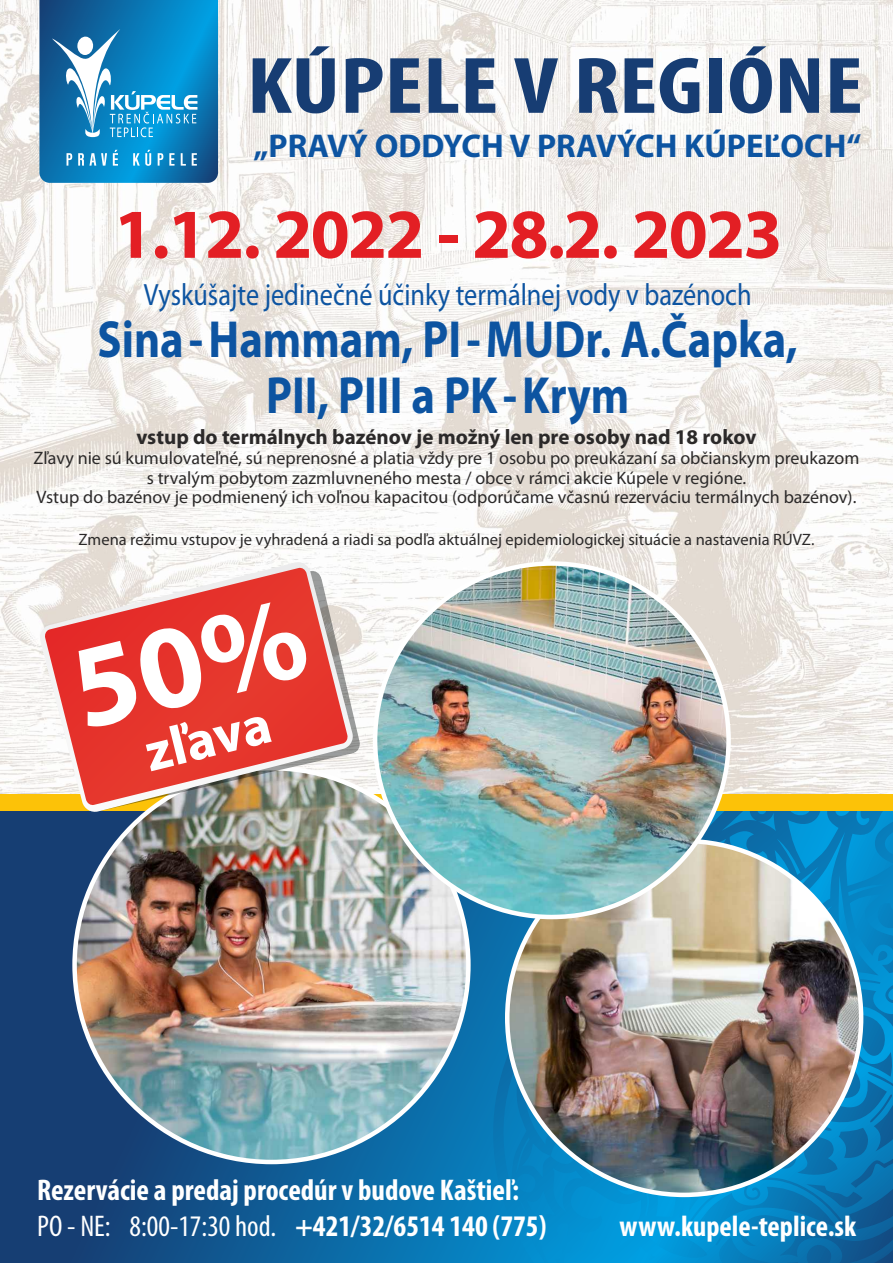
<style>
.page{position:relative;width:893px;height:1263px;background:#fff}
.page>*{position:absolute;margin:0;border:0;box-sizing:border-box;transform-origin:0 0}
.t1{font:700 condensed 80.85px "Myriad Pro";color:#173d73;scale:1.21 1}
.t2{font:700 70.5px "Myriad Pro";letter-spacing:-.025em;color:#e31f24}
.t3{font:700 55.2px "Myriad Pro";color:#fff}
.t4{font:700 52.5px/55.9px "Myriad Pro";color:#0d54a1;text-align:center;scale:.85 1}
.t5{font:700 33px "Myriad Pro";color:#0d54a1}
.t6{font:30.9px "Myriad Pro";color:#0d54a1;scale:.85 1}
.t7{font:700 condensed 30px/36.3px "Myriad Pro";color:#fff}
.t8{font:700 condensed 29.4px "Myriad Pro";color:#fff}
.t9{font:700 21px "Myriad Pro";color:#2b2929}
.t10{font:18px/19.5px "Myriad Pro";color:#2b2929;text-align:center}
.t11{font:16.5px "Myriad Pro";color:#2b2929}
.s1{font-weight:400}
</style>
<div class="page">
<img style="left:0;top:0;width:893px;height:794px">
<div style="left:0;top:794px;width:893px;height:18px;background:#fcc208"></div>
<svg style="left:0;top:812px;width:893px;height:451px;background:#12669f"></svg>
<svg style="left:698px;top:812px;width:195px;height:214px;background:#0e89c6"></svg>
<svg style="left:634px;top:1168px;width:145px;height:31px"></svg>
<svg style="left:39px;top:0;width:179px;height:183px;background:#2388bf"></svg>
<img style="left:75px;top:768px;width:393px;height:394px;border-radius:50%">
<img style="left:507px;top:841px;width:354px;height:354px;border-radius:50%">
<img style="left:375px;top:563px;width:354px;height:354px;border-radius:50%">
<img style="left:16px;top:519px;width:377px;height:344px">
<svg style="left:39px;top:561px;width:315px;height:252px"></svg>
<svg style="left:44px;top:567px;width:304px;height:239px"></svg>
<svg style="left:69px;top:596px;width:242px;height:134px;background:#e53c35"></svg>
<h1 class="t1" style="left:247px;top:52px;width:511px">KÚPELE V REGIÓNE</h1>
<h3 class="t5" style="left:253px;top:132px;width:610px">„PRAVÝ ODDYCH V PRAVÝCH KÚPEĽOCH“</h3>
<h2 class="t2" style="left:114px;top:205px;width:670px">1.12. 2022 - 28.2. 2023</h2>
<h3 class="t6" style="left:144px;top:282px;width:716px">Vyskúšajte jedinečné účinky termálnej vody v bazénoch</h3>
<h3 class="t4" style="left:98px;top:315px;width:825px">Sina-Hammam, PI-MUDr. A.Čapka,<br>PII, PIII a PK-Krym</h3>
<p class="t9" style="left:136px;top:428px;width:621px">vstup do termálnych bazénov je možný len pre osoby nad 18 rokov</p>
<p class="t10" style="left:34px;top:450px;width:827px">Zľavy nie sú kumulovateľné, sú neprenosné a platia vždy pre 1 osobu po preukázaní sa občianskym preukazom s trvalým pobytom zazmluvneného mesta / obce v rámci akcie Kúpele v regióne.<br>Vstup do bazénov je podmienený ich voľnou kapacitou (odporúčame včasnú rezerváciu termálnych bazénov).</p>
<p class="t11" style="left:79px;top:532px;width:737px">Zmena režimu vstupov je vyhradená a riadi sa podľa aktuálnej epidemiologickej situácie a nastavenia RÚVZ.</p>
<h3 class="t3" style="left:140px;top:731px;width:130px;rotate:-14deg">zľava</h3>
<h3 class="t7" style="left:37px;top:1174px;width:511px">Rezervácie a predaj procedúr v budove Kaštieľ:<br><span class="s1">PO - NE: 8:00-17:30 hod.</span> +421/32/6514 140 (775)</h3>
<h3 class="t8" style="left:619px;top:1214px;width:238px">www.kupele-teplice.sk</h3>
</div>
